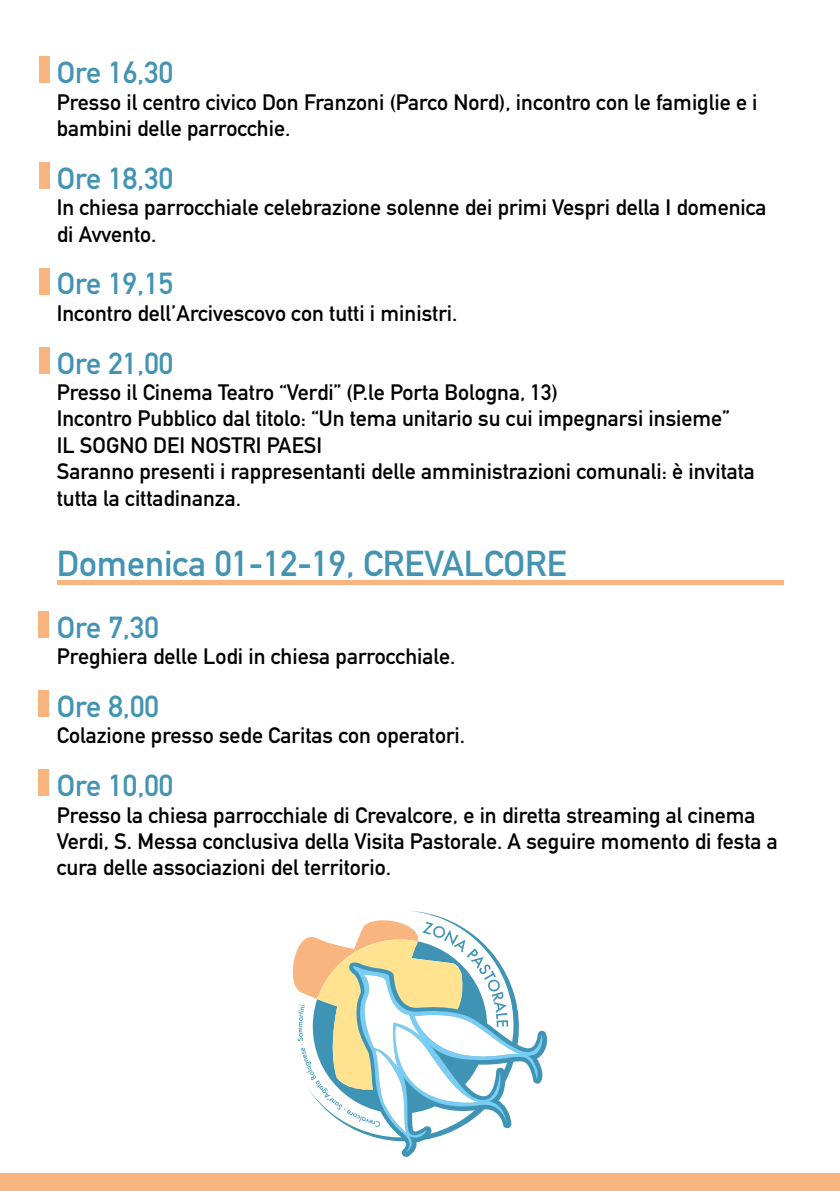
<style>
.page{position:relative;width:840px;height:1191px;background:#fff}
.page>*{position:absolute;margin:0;border:0;box-sizing:border-box;transform-origin:0 0}
.t1{font:700 35.6px "DIN Alternate";color:#4393b2}
.t2{font:700 30px "DIN Alternate";color:#4393b2}
.t3{font:700 22px/26.4px "DIN Alternate";color:#000}
</style>
<div class="page">
<div style="left:0;top:1174px;width:839px;height:17px;background:#f8b580"></div>
<div style="left:39px;top:57px;width:10px;height:26px;background:#f8b580"></div>
<div style="left:39px;top:162px;width:10px;height:27px;background:#f8b580"></div>
<div style="left:39px;top:268px;width:10px;height:26px;background:#f8b580"></div>
<div style="left:39px;top:347px;width:10px;height:26px;background:#f8b580"></div>
<svg style="left:292px;top:913px;width:256px;height:244px"></svg>
<div style="left:39px;top:611px;width:10px;height:26px;background:#f8b580"></div>
<div style="left:39px;top:690px;width:10px;height:27px;background:#f8b580"></div>
<div style="left:39px;top:769px;width:10px;height:27px;background:#f8b580"></div>
<div style="left:57px;top:580px;width:725px;height:5px;background:#f8b580"></div>
<h2 class="t2" style="left:57px;top:50px;width:118px">Ore 16,30</h2>
<p class="t3" style="left:57px;top:87px;width:702px">Presso il centro civico Don Franzoni (Parco Nord), incontro con le famiglie e i bambini delle parrocchie.</p>
<h2 class="t2" style="left:57px;top:155px;width:118px">Ore 18,30</h2>
<p class="t3" style="left:57px;top:193px;width:711px">In chiesa parrocchiale celebrazione solenne dei primi Vespri della I domenica di Avvento.</p>
<h2 class="t2" style="left:57px;top:261px;width:118px">Ore 19,15</h2>
<p class="t3" style="left:57px;top:298px;width:402px">Incontro dell’Arcivescovo con tutti i ministri.</p>
<h2 class="t2" style="left:57px;top:340px;width:118px">Ore 21,00</h2>
<p class="t3" style="left:57px;top:377px;width:699px">Presso il Cinema Teatro “Verdi” (P.le Porta Bologna, 13)<br>Incontro Pubblico dal titolo: “Un tema unitario su cui impegnarsi insieme”<br>IL SOGNO DEI NOSTRI PAESI<br>Saranno presenti i rappresentanti delle amministrazioni comunali: è invitata tutta la cittadinanza.</p>
<h1 class="t1" style="left:57px;top:536px;width:511px">Domenica 01-12-19, CREVALCORE</h1>
<h2 class="t2" style="left:57px;top:604px;width:104px">Ore 7,30</h2>
<p class="t3" style="left:57px;top:641px;width:400px">Preghiera delle Lodi in chiesa parrocchiale.</p>
<h2 class="t2" style="left:57px;top:683px;width:104px">Ore 8,00</h2>
<p class="t3" style="left:57px;top:721px;width:409px">Colazione presso sede Caritas con operatori.</p>
<h2 class="t2" style="left:57px;top:763px;width:118px">Ore 10,00</h2>
<p class="t3" style="left:57px;top:800px;width:722px">Presso la chiesa parrocchiale di Crevalcore, e in diretta streaming al cinema<br>Verdi, S. Messa conclusiva della Visita Pastorale. A seguire momento di festa a cura delle associazioni del territorio.</p>
</div>
